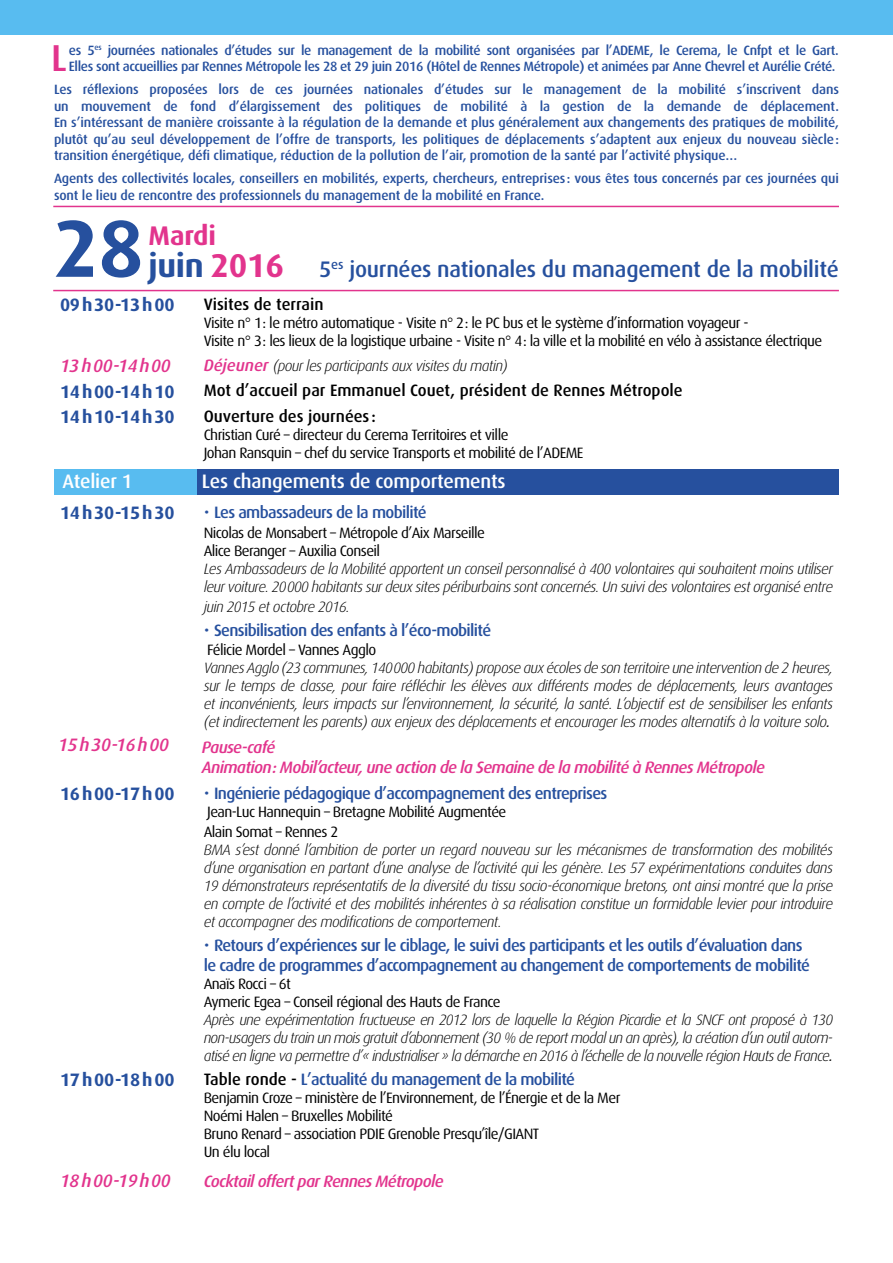
<style>
.page{position:relative;width:893px;height:1263px;background:#fff}
.page>*{position:absolute;margin:0;border:0;box-sizing:border-box;transform-origin:0 0}
.t1{font:700 81px "Dax OT";color:#26509e}
.t2{font:500 37.5px "Dax OT";color:#e2348d}
.t3{font:700 33px "Dax OT";letter-spacing:-.01em;color:#26509e}
.t4{font:700 27px "Dax OT";letter-spacing:-.01em;color:#e2348d}
.t5{font:500 22.5px "Dax OT";letter-spacing:-.01em;color:#26509e}
.t6{font:500 19.5px "Dax OT";letter-spacing:-.01em;color:#fff}
.t7{font:700 18px "Dax OT";letter-spacing:.045em;color:#26509e}
.t8{font:italic 500 18px "Dax OT";letter-spacing:.05em;color:#e2348d}
.t9{font:500 16.5px/19.8px "Dax OT";letter-spacing:-.04em;color:#26509e;text-align:center}
.t10{font:italic 500 16.5px/19.8px "Dax OT";letter-spacing:-.04em;color:#e2348d}
.t11{font:500 16.5px "Dax OT";color:#000}
.t12{font:italic 300 15px/18px "Dax OT";letter-spacing:-.04em;color:#000;text-align:justify}
.t13{font:15px/18px "Dax OT";letter-spacing:-.04em;color:#000}
.t14{font:500 13.5px/16.5px "Dax OT";letter-spacing:-.025em;color:#26509e}
.t15{font:500 13.05px "Dax OT";color:#26509e}
.s1{color:#e2348d}
.s2{font-size:22.5px}
.s3{font-weight:500;font-size:16.5px;color:#e2348d}
.s4{font-weight:400}
.s5{color:#000}
</style>
<div class="page">
<div style="left:0;top:0;width:893px;height:34px;background:#58bcf0"></div>
<div style="left:54px;top:469px;width:144px;height:26px;background:#58bcf0"></div>
<div style="left:198px;top:469px;width:641px;height:26px;background:#26509e"></div>
<hr style="left:53px;top:290px;width:786px;height:1px;background:#e2348d">
<hr style="left:53px;top:206px;width:786px;height:1px;background:#e2348d">
<h2 class="t2" style="left:51px;top:37px;width:17px">L</h2>
<p class="t14" style="left:69px;top:42px;width:771px">es 5<sup>es</sup> journées nationales d’études sur le management de la mobilité sont organisées par l’ADEME, le Cerema, le Cnfpt et le Gart.<br>Elles sont accueillies par Rennes Métropole les 28 et 29 juin 2016 (Hôtel de Rennes Métropole) et animées par Anne Chevrel et Aurélie Crété.</p>
<p class="t14" style="left:54px;top:81px;width:786px;text-align:justify">Les réflexions proposées lors de ces journées nationales d’études sur le management de la mobilité s’inscrivent dans un mouvement de fond d’élargissement des politiques de mobilité à la gestion de la demande de déplacement.<br>En s’intéressant de manière croissante à la régulation de la demande et plus généralement aux changements des pratiques de mobilité, plutôt qu’au seul développement de l’offre de transports, les politiques de déplacements s’adaptent aux enjeux du nouveau siècle: transition énergétique, défi climatique, réduction de la pollution de l’air, promotion de la santé par l’activité physique…</p>
<p class="t14" style="left:54px;top:170px;width:786px">Agents des collectivités locales, conseillers en mobilités, experts, chercheurs, entreprises: vous êtes tous concernés par ces journées qui sont le lieu de rencontre des professionnels du management de la mobilité en France.</p>
<h3 class="t4" style="left:149px;top:220px;width:69px">Mardi</h3>
<h1 class="t1" style="left:53px;top:203px;width:92px">28</h1>
<h3 class="t3" style="left:149px;top:247px;width:137px">juin <span class="s1">2016</span></h3>
<h3 class="t5" style="left:349px;top:256px;width:491px">journées nationales du management de la mobilité</h3>
<p class="t15" style="left:319px;top:257px;width:26px"><span class="s2">5</span>es</p>
<p class="t7" style="left:60px;top:295px;width:116px">09h30-13h00</p>
<p class="t11" style="left:204px;top:295px;width:121px">Visites de terrain</p>
<p class="t13" style="left:204px;top:314px;width:620px">Visite n° 1: le métro automatique - Visite n° 2: le PC bus et le système d’information voyageur -<br>Visite n° 3: les lieux de la logistique urbaine - Visite n° 4: la ville et la mobilité en vélo à assistance électrique</p>
<p class="t8" style="left:60px;top:355px;width:112px">13h00-14h00</p>
<p class="t12" style="left:204px;top:357px;width:305px"><span class="s3">Déjeuner</span> (pour les participants aux visites du matin)</p>
<p class="t7" style="left:60px;top:381px;width:116px">14h00-14h10</p>
<p class="t11" style="left:204px;top:382px;width:480px">Mot d’accueil par Emmanuel Couet, président de Rennes Métropole</p>
<p class="t7" style="left:60px;top:407px;width:116px">14h10-14h30</p>
<p class="t11" style="left:204px;top:407px;width:174px">Ouverture des journées :</p>
<p class="t13" style="left:204px;top:426px;width:381px">Christian Curé – directeur du Cerema Territoires et ville<br>Johan Ransquin – chef du service Transports et mobilité de l’ADEME</p>
<h3 class="t6" style="left:63px;top:471px;width:72px">Atelier 1</h3>
<h3 class="t6" style="left:202px;top:471px;width:305px">Les changements de comportements</h3>
<p class="t7" style="left:60px;top:503px;width:116px">14h30-15h30</p>
<p class="t9" style="left:214px;top:502px;width:214px">Les ambassadeurs de la mobilité</p>
<p class="t13" style="left:204px;top:524px;width:283px">Nicolas de Monsabert – Métropole d’Aix Marseille<br>Alice Beranger – Auxilia Conseil</p>
<p class="t12" style="left:204px;top:560px;width:631px">Les Ambassadeurs de la Mobilité apportent un conseil personnalisé à 400 volontaires qui souhaitent moins utiliser leur voiture. 20000 habitants sur deux sites périburbains sont concernés. Un suivi des volontaires est organisé entre</p>
<p class="t12" style="left:204px;top:597px;width:148px">juin 2015 et octobre 2016.</p>
<p class="t9" style="left:214px;top:620px;width:279px">Sensibilisation des enfants à l’éco-mobilité</p>
<p class="t13" style="left:207px;top:641px;width:170px">Félicie Mordel – Vannes Agglo</p>
<p class="t12" style="left:204px;top:659px;width:631px">Vannes Agglo (23 communes, 140000 habitants) propose aux écoles de son territoire une intervention de 2 heures, sur le temps de classe, pour faire réfléchir les élèves aux différents modes de déplacements, leurs avantages et inconvénients, leurs impacts sur l’environnement, la sécurité, la santé. L’objectif est de sensibiliser les enfants (et indirectement les parents) aux enjeux des déplacements et encourager les modes alternatifs à la voiture solo<span class="s4">.</span></p>
<p class="t8" style="left:58px;top:735px;width:112px">15h30-16h00</p>
<p class="t10" style="left:202px;top:738px;width:564px">Pause-café<br>Animation: Mobil’acteur, une action de la Semaine de la mobilité à Rennes Métropole</p>
<p class="t7" style="left:60px;top:784px;width:116px">16h00-17h00</p>
<p class="t9" style="left:214px;top:783px;width:395px">Ingénierie pédagogique d’accompagnement des entreprises</p>
<p class="t13" style="left:204px;top:802px;width:304px;line-height:19.8px">Jean-Luc Hannequin – Bretagne Mobilité Augmentée<br>Alain Somat – Rennes 2</p>
<p class="t12" style="left:204px;top:841px;width:631px">BMA s’est donné l’ambition de porter un regard nouveau sur les mécanismes de transformation des mobilités d’une organisation en partant d’une analyse de l’activité qui les génère. Les 57 expérimentations conduites dans 19 démonstrateurs représentatifs de la diversité du tissu socio-économique bretons, ont ainsi montré que la prise en compte de l’activité et des mobilités inhérentes à sa réalisation constitue un formidable levier pour introduire et accompagner des modifications de comportement.</p>
<p class="t9" style="left:204px;top:935px;width:608px">Retours d’expériences sur le ciblage, le suivi des participants et les outils d’évaluation dans<br>le cadre de programmes d’accompagnement au changement de comportements de mobilité</p>
<p class="t13" style="left:204px;top:974px;width:298px">Anaïs Rocci – 6t<br>Aymeric Egea – Conseil régional des Hauts de France</p>
<p class="t12" style="left:204px;top:1010px;width:631px">Après une expérimentation fructueuse en 2012 lors de laquelle la Région Picardie et la SNCF ont proposé à 130 non-usagers du train un mois gratuit d’abonnement (30 % de report modal un an après), la création d’un outil autom&shy;atisé en ligne va permettre d’« industrialiser » la démarche en 2016 à l’échelle de la nouvelle région Hauts de France<span class="s4">.</span></p>
<p class="t7" style="left:60px;top:1070px;width:116px">17h00-18h00</p>
<p class="t9" style="left:204px;top:1070px;width:373px"><span class="s5">Table ronde -</span> L’actualité du management de la mobilité</p>
<p class="t13" style="left:204px;top:1089px;width:418px">Benjamin Croze – ministère de l’Environnement, de l’Énergie et de la Mer Noémi Halen – Bruxelles Mobilité<br>Bruno Renard – association PDIE Grenoble Presqu’île/GIANT<br>Un élu local</p>
<p class="t8" style="left:60px;top:1171px;width:112px">18h00-19h00</p>
<p class="t10" style="left:204px;top:1171px;width:241px">Cocktail offert par Rennes Métropole</p>
</div>
